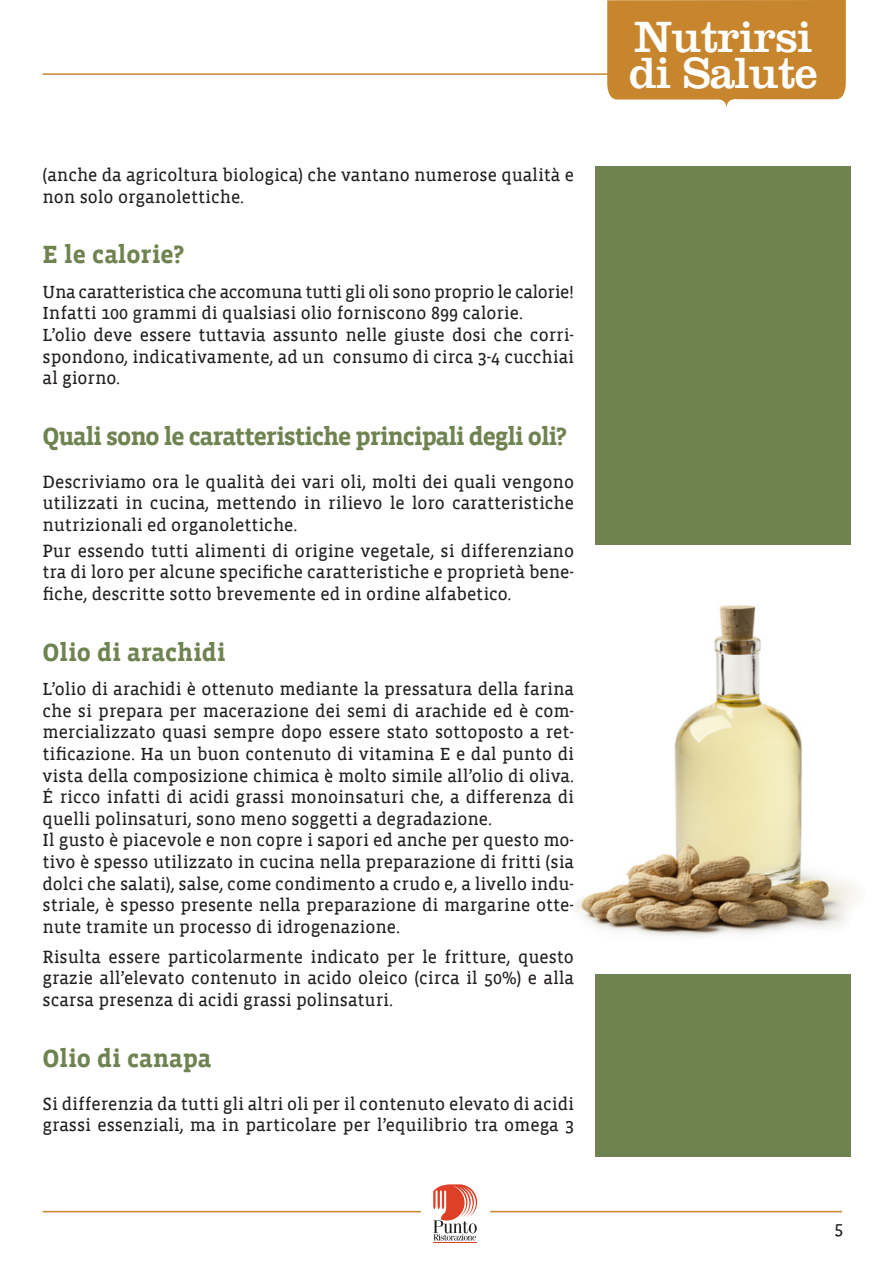
<style>
.page{position:relative;width:893px;height:1263px;background:#fff}
.page>*{position:absolute;margin:0;border:0;box-sizing:border-box;transform-origin:0 0}
.t1{font:45.45px "Clarendon";letter-spacing:-.02em;color:#fff}
.Domande{font:700 25.5px "Vista Slab";letter-spacing:-.04em;color:#6f8351}
.Domande-2{font:700 25.5px "Vista Slab";color:#6f8351}
.t2{font:18px/21.6px "Vista Slab Reg";color:#231f20;text-align:justify}
.t3{font:18px "Vista Slab Reg";letter-spacing:-.02em;color:#231f20}
</style>
<div class="page">
<hr style="left:43px;top:1211px;width:799px;height:1px;background:#c7862e">
<hr style="left:43px;top:73px;width:799px;height:2px;background:#c7862e">
<div style="left:421px;top:1182px;width:68px;height:60px;background:#fff"></div>
<hr style="left:433px;top:1242px;width:44px;height:1px;background:#dd3f27">
<svg style="left:433px;top:1184px;width:44px;height:56px"></svg>
<svg style="left:607px;top:0;width:239px;height:108px;background:#cb903f"></svg>
<div style="left:595px;top:166px;width:255px;height:991px;background:#6f8351"></div>
<img style="left:574px;top:545px;width:284px;height:429px">
<p class="t2" style="left:43px;top:165px;width:533px">(anche da agricoltura biologica) che vantano numerose qualità e non solo organolettiche.</p>
<p class="Domande-2" style="left:43px;top:242px;width:143px">E le calorie?</p>
<p class="t3" style="left:43px;top:283px;width:533px">Una caratteristica che accomuna tutti gli oli sono proprio le calorie!</p>
<p class="t2" style="left:43px;top:303px;width:482px">Infatti 100 grammi di qualsiasi olio forniscono 899 calorie.</p>
<p class="t2" style="left:43px;top:325px;width:533px">L’olio deve essere tuttavia assunto nelle giuste dosi che corri&shy;spondono, indicativamente, ad un consumo di circa 3-4 cucchiai al giorno.</p>
<p class="Domande" style="left:43px;top:423px;width:526px">Quali sono le caratteristiche principali degli oli?</p>
<p class="t2" style="left:43px;top:471px;width:533px">Descriviamo ora le qualità dei vari oli, molti dei quali vengono utilizzati in cucina, mettendo in rilievo le loro caratteristiche nutrizionali ed organolettiche.</p>
<p class="t2" style="left:43px;top:540px;width:533px">Pur essendo tutti alimenti di origine vegetale, si differenziano tra di loro per alcune specifiche caratteristiche e proprietà bene&shy;fiche, descritte sotto brevemente ed in ordine alfabetico.</p>
<p class="Domande-2" style="left:43px;top:639px;width:185px">Olio di arachidi</p>
<p class="t2" style="left:43px;top:679px;width:533px">L’olio di arachidi è ottenuto mediante la pressatura della farina che si prepara per macerazione dei semi di arachide ed è com&shy;mercializzato quasi sempre dopo essere stato sottoposto a ret&shy;tificazione. Ha un buon contenuto di vitamina E e dal punto di vista della composizione chimica è molto simile all’olio di oliva.<br>É ricco infatti di acidi grassi monoinsaturi che, a differenza di quelli polinsaturi, sono meno soggetti a degradazione.</p>
<p class="t2" style="left:43px;top:830px;width:533px">Il gusto è piacevole e non copre i sapori ed anche per questo mo&shy;tivo è spesso utilizzato in cucina nella preparazione di fritti (sia dolci che salati), salse, come condimento a crudo e, a livello indu&shy;striale, è spesso presente nella preparazione di margarine otte&shy;nute tramite un processo di idrogenazione.</p>
<p class="t2" style="left:43px;top:946px;width:533px">Risulta essere particolarmente indicato per le fritture, questo grazie all’elevato contenuto in acido oleico (circa il 50%) e alla scarsa presenza di acidi grassi polinsaturi.</p>
<p class="Domande-2" style="left:43px;top:1045px;width:170px">Olio di canapa</p>
<p class="t2" style="left:43px;top:1093px;width:533px">Si differenzia da tutti gli altri oli per il contenuto elevato di acidi grassi essenziali, ma in particolare per l’equilibrio tra omega 3</p>
<p class="t1" style="left:634px;top:10px;width:180px">Nutrirsi</p>
<p class="t1" style="left:629px;top:46px;width:190px">di Salute</p>
<p class="t2" style="left:834px;top:1218px;width:10px">5</p>
</div>
